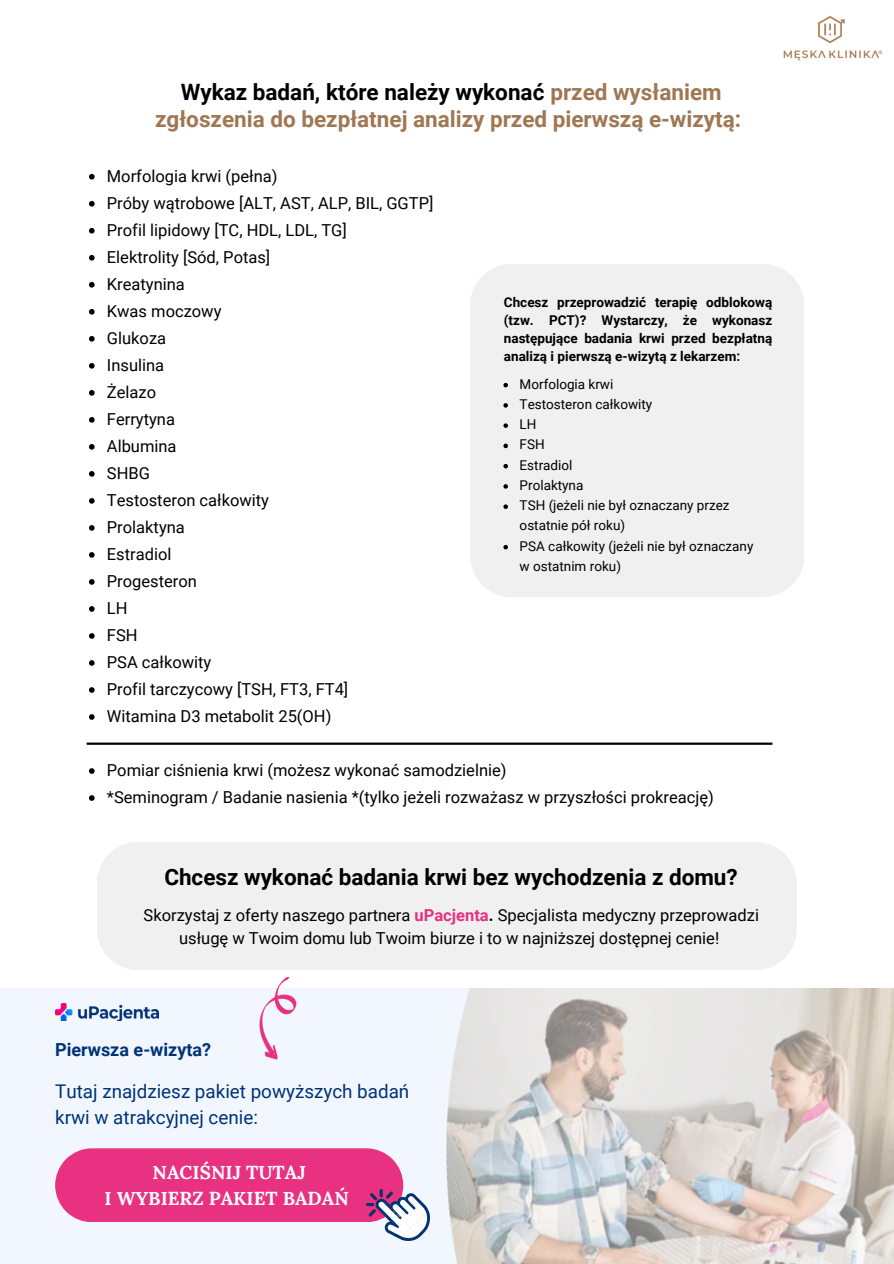
<style>
.page{position:relative;width:894px;height:1264px;background:#fff}
.page>*{position:absolute;margin:0;border:0;box-sizing:border-box;transform-origin:0 0}
.t1{font:700 22.5px/27px "Roboto";color:#9f7753;text-align:center}
.t2{font:700 22.5px "Roboto";color:#000}
.t3{font:18.9px/25.8px "Roboto";color:#003376}
.t4{font:700 18.75px/25.8px "Lora";color:#fff;text-align:center}
.t5{font:700 18px "Roboto";color:#003376}
.t6{font:16.5px/22.5px "Roboto";color:#000;text-align:center}
.t7{font:13.5px/20.2px "Roboto";color:#000}
.t8{font:700 13.5px/18px "Roboto";color:#000;text-align:justify}
.s1{color:#000}
.s2{font-weight:700;color:#e83181}
.s3{font-weight:700}
</style>
<div class="page">
<img style="left:0;top:988px;width:893px;height:275px">
<img style="left:55px;top:1003px;width:104px;height:17px">
<div style="left:55px;top:1148px;width:348px;height:74px;background:#e83181"></div>
<svg style="left:89px;top:174px;width:6px;height:5px"></svg>
<svg style="left:89px;top:201px;width:6px;height:5px"></svg>
<svg style="left:89px;top:228px;width:6px;height:5px"></svg>
<svg style="left:89px;top:255px;width:6px;height:5px"></svg>
<svg style="left:89px;top:282px;width:6px;height:5px"></svg>
<svg style="left:89px;top:309px;width:6px;height:5px"></svg>
<svg style="left:89px;top:336px;width:6px;height:5px"></svg>
<svg style="left:89px;top:363px;width:6px;height:5px"></svg>
<svg style="left:89px;top:390px;width:6px;height:5px"></svg>
<svg style="left:89px;top:417px;width:6px;height:5px"></svg>
<svg style="left:89px;top:444px;width:6px;height:5px"></svg>
<svg style="left:89px;top:471px;width:6px;height:5px"></svg>
<svg style="left:89px;top:498px;width:6px;height:5px"></svg>
<svg style="left:89px;top:525px;width:6px;height:5px"></svg>
<svg style="left:89px;top:552px;width:6px;height:5px"></svg>
<svg style="left:89px;top:579px;width:6px;height:5px"></svg>
<svg style="left:89px;top:606px;width:6px;height:5px"></svg>
<svg style="left:89px;top:633px;width:6px;height:5px"></svg>
<svg style="left:89px;top:660px;width:6px;height:5px"></svg>
<svg style="left:89px;top:687px;width:6px;height:5px"></svg>
<svg style="left:89px;top:714px;width:6px;height:5px"></svg>
<svg style="left:89px;top:768px;width:6px;height:5px"></svg>
<svg style="left:89px;top:795px;width:6px;height:5px"></svg>
<div style="left:470px;top:264px;width:333px;height:333px;background:#f0f0f0;border-radius:42px"></div>
<hr style="left:87px;top:742px;width:685px;height:2px;background:#000">
<img style="left:366px;top:1189px;width:63px;height:51px">
<div style="left:97px;top:842px;width:699px;height:128px;background:#f0f0f0;border-radius:42px"></div>
<img style="left:236px;top:977px;width:84px;height:83px">
<svg style="left:503px;top:383px;width:5px;height:4px"></svg>
<svg style="left:503px;top:403px;width:5px;height:4px"></svg>
<svg style="left:503px;top:423px;width:5px;height:5px"></svg>
<svg style="left:503px;top:443px;width:5px;height:5px"></svg>
<svg style="left:503px;top:464px;width:5px;height:4px"></svg>
<svg style="left:503px;top:484px;width:5px;height:4px"></svg>
<svg style="left:503px;top:504px;width:5px;height:5px"></svg>
<svg style="left:503px;top:545px;width:5px;height:4px"></svg>
<img style="left:783px;top:16px;width:100px;height:45px">
<p class="t1" style="left:155px;top:79px;width:587px"><span class="s1">Wykaz badań, które należy wykonać</span> przed wysłaniem zgłoszenia do bezpłatnej analizy przed pierwszą e-wizytą:</p>
<p class="t6" style="left:107px;top:165px;width:172px">Morfologia krwi (pełna)</p>
<p class="t6" style="left:107px;top:192px;width:328px">Próby wątrobowe [ALT, AST, ALP, BIL, GGTP]</p>
<p class="t6" style="left:107px;top:219px;width:241px">Profil lipidowy [TC, HDL, LDL, TG]</p>
<p class="t6" style="left:107px;top:246px;width:165px">Elektrolity [Sód, Potas]</p>
<p class="t6" style="left:107px;top:273px;width:79px">Kreatynina</p>
<p class="t6" style="left:107px;top:300px;width:116px">Kwas moczowy</p>
<p class="t6" style="left:107px;top:327px;width:61px">Glukoza</p>
<p class="t6" style="left:107px;top:354px;width:59px">Insulina</p>
<p class="t6" style="left:107px;top:381px;width:51px">Żelazo</p>
<p class="t6" style="left:107px;top:408px;width:70px">Ferrytyna</p>
<p class="t6" style="left:107px;top:435px;width:71px">Albumina</p>
<p class="t6" style="left:107px;top:462px;width:45px">SHBG</p>
<p class="t6" style="left:107px;top:489px;width:164px">Testosteron całkowity</p>
<p class="t6" style="left:107px;top:516px;width:79px">Prolaktyna</p>
<p class="t6" style="left:107px;top:543px;width:66px">Estradiol</p>
<p class="t6" style="left:107px;top:570px;width:92px">Progesteron</p>
<p class="t6" style="left:107px;top:597px;width:22px">LH</p>
<p class="t6" style="left:107px;top:624px;width:32px">FSH</p>
<p class="t6" style="left:107px;top:651px;width:106px">PSA całkowity</p>
<p class="t6" style="left:107px;top:678px;width:243px">Profil tarczycowy [TSH, FT3, FT4]</p>
<p class="t6" style="left:107px;top:705px;width:226px">Witamina D3 metabolit 25(OH)</p>
<p class="t6" style="left:107px;top:759px;width:401px">Pomiar ciśnienia krwi (możesz wykonać samodzielnie)</p>
<p class="t6" style="left:107px;top:786px;width:608px">*Seminogram / Badanie nasienia *(tylko jeżeli rozważasz w przyszłości prokreację)</p>
<h4 class="t8" style="left:503px;top:294px;width:270px">Chcesz przeprowadzić terapię odblokową (tzw. PCT)? Wystarczy, że wykonasz następujące badania krwi przed bezpłatną analizą i pierwszą e-wizytą z lekarzem:</h4>
<p class="t7" style="left:519px;top:374px;width:95px">Morfologia krwi</p>
<p class="t7" style="left:519px;top:394px;width:134px">Testosteron całkowity</p>
<h1 class="t7" style="left:519px;top:414px;width:18px">LH</h1>
<h5 class="t7" style="left:519px;top:434px;width:27px">FSH</h5>
<p class="t7" style="left:519px;top:455px;width:54px">Estradiol</p>
<p class="t7" style="left:519px;top:475px;width:65px">Prolaktyna</p>
<p class="t7" style="left:519px;top:495px;width:211px">TSH (jeżeli nie był oznaczany przez ostatnie pół roku)</p>
<h3 class="t7" style="left:519px;top:536px;width:235px">PSA całkowity (jeżeli nie był oznaczany w ostatnim roku)</h3>
<p class="t2" style="left:164px;top:864px;width:574px">Chcesz wykonać badania krwi bez wychodzenia z domu?</p>
<p class="t6" style="left:143px;top:904px;width:616px">Skorzystaj z oferty naszego partnera <span class="s2">uPacjenta</span><span class="s3">.</span> Specjalista medyczny przeprowadzi usługę w Twoim domu lub Twoim biurze i to w najniższej dostępnej cenie!</p>
<p class="t5" style="left:55px;top:1039px;width:157px">Pierwsza e-wizyta?</p>
<p class="t3" style="left:55px;top:1079px;width:355px">Tutaj znajdziesz pakiet powyższych badań krwi w atrakcyjnej cenie:</p>
<h1 class="t4" style="left:104px;top:1158px;width:246px">NACIŚNIJ TUTAJ<br>I WYBIERZ PAKIET BADAŃ</h1>
</div>
